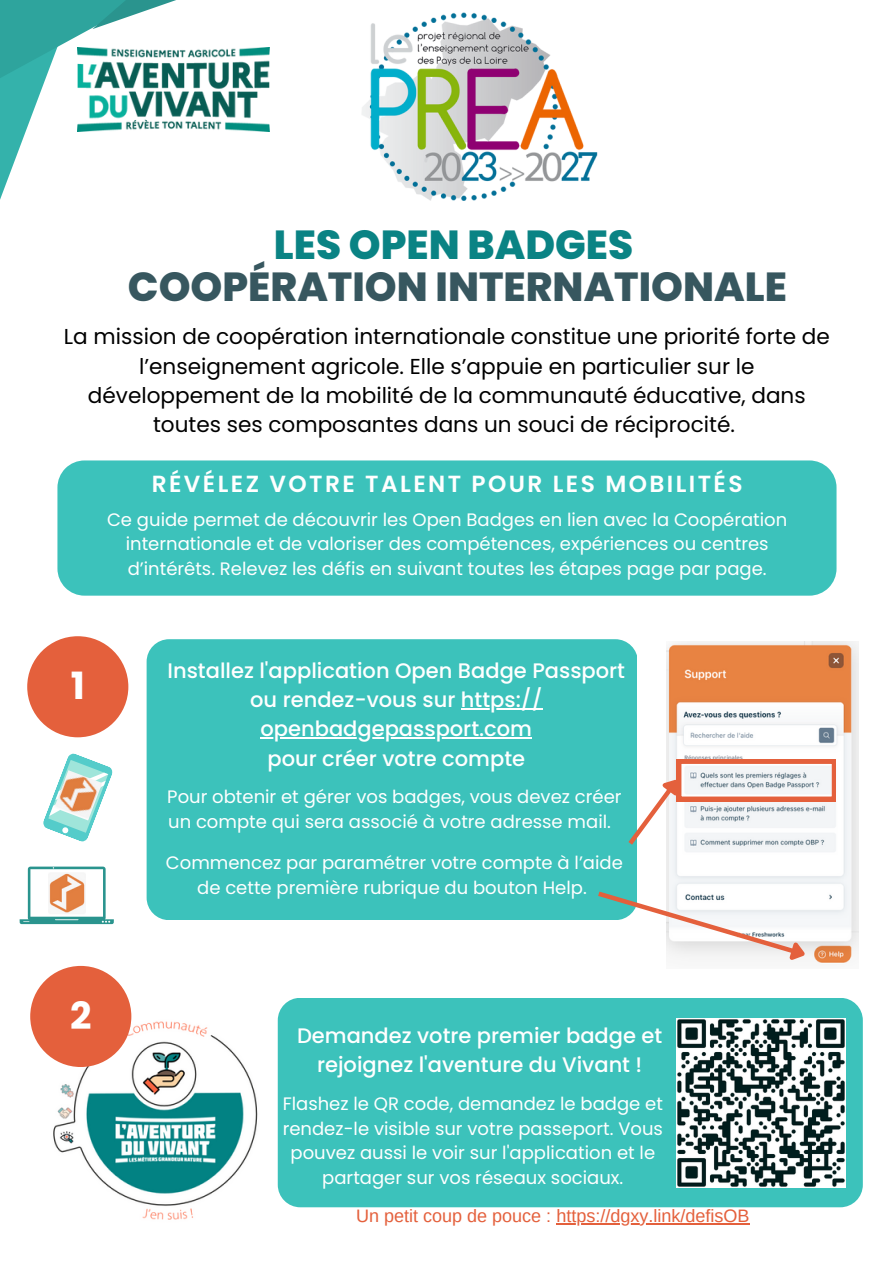
<style>
.page{position:relative;width:894px;height:1264px;background:#fff}
.page>*{position:absolute;margin:0;border:0;box-sizing:border-box;transform-origin:0 0}
.t1{font:800 40.5px/42.8px "Poppins";color:#37575f;text-align:center}
.t2{font:700 37.5px "Poppins";color:#fff}
.t3{font:600 23.25px "Poppins";letter-spacing:.105em;color:#fff}
.t4{font:21.6px/29.2px "Poppins";color:#000;text-align:center}
.t5{font:500 21px/29.2px "Poppins";color:#fff;text-align:center}
.t6{font:18px/24.8px "Poppins";color:#fff;text-align:center}
.t7{font:18px "Arimo";color:#e4603c}
.s1{color:#0a8384}
</style>
<div class="page">
<svg style="left:0;top:0;width:270px;height:200px"></svg>
<div style="left:146px;top:639px;width:491px;height:281px;background:#3cc2bb;border-radius:23px"></div>
<div style="left:27px;top:636px;width:101px;height:101px;background:#e4603c;border-radius:50%"></div>
<div style="left:278px;top:997px;width:584px;height:210px;background:#3cc2bb;border-radius:23px"></div>
<img style="left:676px;top:1018px;width:169px;height:168px">
<img style="left:48px;top:1012px;width:210px;height:208px">
<div style="left:30px;top:965px;width:101px;height:102px;background:#e4603c;border-radius:50%"></div>
<img style="left:362px;top:12px;width:236px;height:189px">
<img style="left:78px;top:48px;width:191px;height:83px">
<div style="left:57px;top:460px;width:779px;height:135px;background:#3cc2bb"></div>
<svg style="left:43px;top:753px;width:70px;height:89px"></svg>
<img style="left:54px;top:770px;width:48px;height:50px">
<svg style="left:19px;top:866px;width:95px;height:58px"></svg>
<img style="left:48px;top:872px;width:37px;height:42px">
<img style="left:666px;top:641px;width:192px;height:322px">
<hr style="left:461px;top:708px;width:81px;height:1px;background:#fff">
<hr style="left:260px;top:737px;width:272px;height:1px;background:#fff">
<hr style="left:556px;top:1223px;width:193px;height:1px;background:#e4603c">
<svg style="left:628px;top:759px;width:207px;height:90px"></svg>
<svg style="left:598px;top:888px;width:215px;height:75px"></svg>
<p class="t1" style="left:128px;top:223px;width:660px"><span class="s1">LES OPEN BADGES<br></span>COOPÉRATION INTERNATIONALE</p>
<p class="t4" style="left:64px;top:322px;width:767px">La mission de coopération internationale constitue une priorité forte de l’enseignement agricole. Elle s’appuie en particulier sur le développement de la mobilité de la communauté éducative, dans toutes ses composantes dans un souci de réciprocité.</p>
<p class="t3" style="left:152px;top:467px;width:592px">RÉVÉLEZ VOTRE TALENT POUR LES MOBILITÉS</p>
<h3 class="t6" style="left:107px;top:507px;width:681px">Ce guide permet de découvrir les Open Badges en lien avec la Coopération internationale et de valoriser des compétences, expériences ou centres d’intérêts. Relevez les défis en suivant toutes les étapes page par page.</h3>
<p class="t2" style="left:71px;top:660px;width:16px">1</p>
<p class="t5" style="left:167px;top:656px;width:459px">Installez l'application Open Badge Passport ou rendez-vous sur https://</p>
<p class="t5" style="left:260px;top:714px;width:273px">openbadgepassport.com pour créer votre compte</p>
<p class="t6" style="left:167px;top:784px;width:455px;text-align:left">Pour obtenir et gérer vos badges, vous devez créer un compte qui sera associé à votre adresse mail.</p>
<p class="t6" style="left:166px;top:850px;width:458px">Commencez par paramétrer votre compte à l’aide de cette première rubrique du bouton Help.</p>
<h4 class="t2" style="left:70px;top:989px;width:23px">2</h4>
<p class="t5" style="left:297px;top:1020px;width:367px">Demandez votre premier badge et rejoignez l'aventure du Vivant !</p>
<p class="t6" style="left:282px;top:1091px;width:381px">Flashez le QR code, demandez le badge et rendez-le visible sur votre passeport. Vous pouvez aussi le voir sur l'application et le partager sur vos réseaux sociaux.</p>
<p class="t7" style="left:356px;top:1205px;width:395px">Un petit coup de pouce : https://dgxy.link/defisOB</p>
</div>
